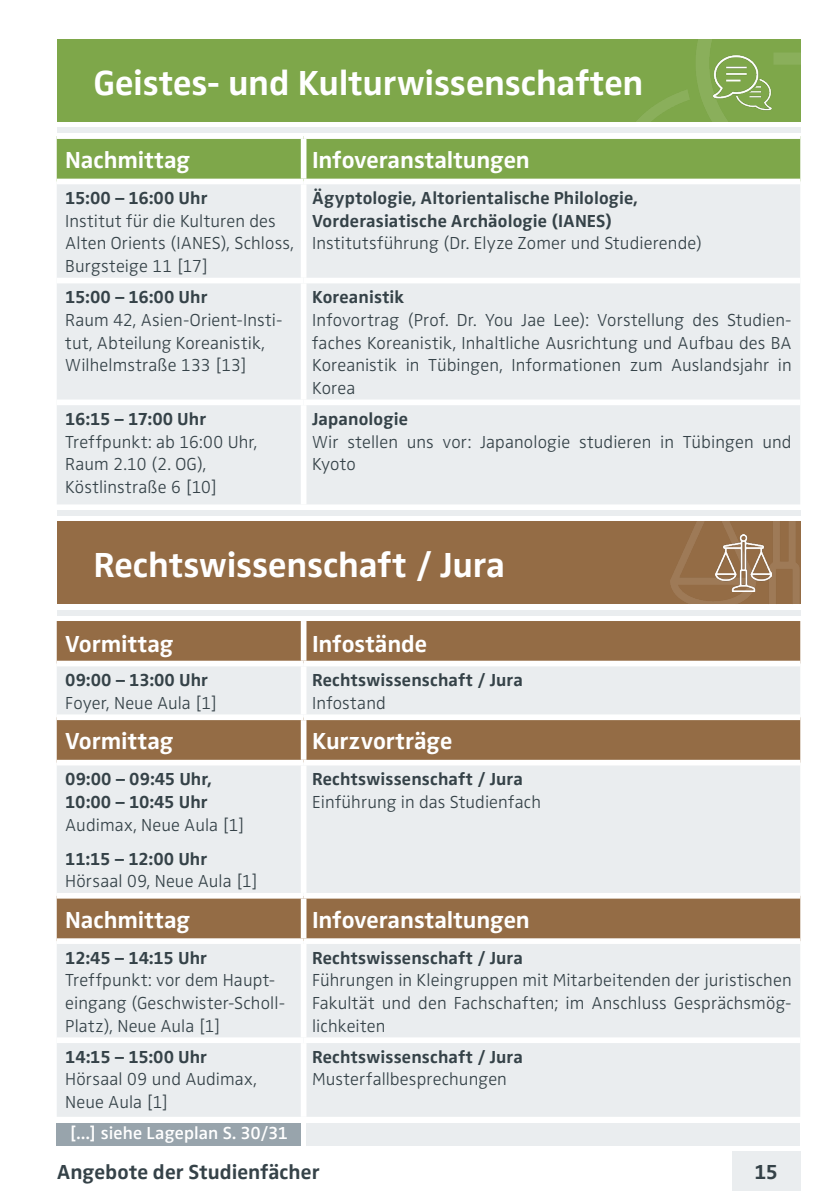
<style>
.page{position:relative;width:840px;height:1191px;background:#fff}
.page>*{position:absolute;margin:0;border:0;box-sizing:border-box;transform-origin:0 0}
.t1{font:700 36px "Zwo OT";letter-spacing:-.005em;color:#fff}
.t2{font:700 24px "Zwo OT";letter-spacing:-.005em;color:#fff}
.t3{font:700 21px "Zwo OT";color:#354248}
.t4{font:300 18px/22.6px "Zwo OT";letter-spacing:.005em;color:#354248}
.t5{font:700 18px/22.6px "Zwo OT";letter-spacing:.005em;color:#354248}
.t6{font:600 18px "Zwo OT";letter-spacing:.005em;color:#fff}
</style>
<div class="page">
<div style="left:306px;top:1123px;width:493px;height:22px;background:#eaedef"></div>
<div style="left:731px;top:1151px;width:68px;height:40px;background:#eaedef"></div>
<div style="left:57px;top:1123px;width:243px;height:22px;background:#98a4ac"></div>
<div style="left:57px;top:621px;width:742px;height:39px;background:#946c45"></div>
<svg style="left:57px;top:666px;width:742px;height:450px;background:#dad4cf"></svg>
<div style="left:300px;top:621px;width:6px;height:39px;background:#fff"></div>
<div style="left:300px;top:666px;width:6px;height:48px;background:#fff"></div>
<div style="left:57px;top:714px;width:246px;height:6px;background:#fff"></div>
<div style="left:303px;top:714px;width:496px;height:6px;background:#fff"></div>
<div style="left:300px;top:720px;width:6px;height:40px;background:#fff"></div>
<div style="left:57px;top:760px;width:246px;height:5px;background:#fff"></div>
<div style="left:303px;top:760px;width:496px;height:5px;background:#fff"></div>
<div style="left:300px;top:765px;width:6px;height:128px;background:#fff"></div>
<div style="left:57px;top:893px;width:246px;height:5px;background:#fff"></div>
<div style="left:303px;top:893px;width:496px;height:5px;background:#fff"></div>
<div style="left:300px;top:898px;width:6px;height:40px;background:#fff"></div>
<div style="left:57px;top:938px;width:246px;height:6px;background:#fff"></div>
<div style="left:303px;top:938px;width:496px;height:6px;background:#fff"></div>
<div style="left:300px;top:944px;width:6px;height:93px;background:#fff"></div>
<div style="left:57px;top:1037px;width:246px;height:6px;background:#fff"></div>
<div style="left:303px;top:1037px;width:496px;height:6px;background:#fff"></div>
<div style="left:300px;top:1043px;width:6px;height:73px;background:#fff"></div>
<div style="left:57px;top:40px;width:742px;height:82px;background:#7ea74a"></div>
<div style="left:57px;top:128px;width:742px;height:5px;background:#eaedef"></div>
<img style="left:636px;top:40px;width:163px;height:82px">
<img style="left:711px;top:52px;width:63px;height:60px">
<div style="left:57px;top:522px;width:742px;height:82px;background:#946c45"></div>
<div style="left:57px;top:609px;width:742px;height:6px;background:#eaedef"></div>
<img style="left:670px;top:522px;width:129px;height:82px">
<img style="left:714px;top:534px;width:57px;height:57px">
<div style="left:57px;top:510px;width:742px;height:6px;background:#eaedef"></div>
<div style="left:57px;top:139px;width:742px;height:40px;background:#7ea74a"></div>
<div style="left:57px;top:184px;width:742px;height:320px;background:#eaedef"></div>
<div style="left:300px;top:139px;width:6px;height:40px;background:#fff"></div>
<div style="left:300px;top:184px;width:6px;height:94px;background:#fff"></div>
<div style="left:57px;top:278px;width:246px;height:5px;background:#fff"></div>
<div style="left:303px;top:278px;width:496px;height:5px;background:#fff"></div>
<div style="left:300px;top:283px;width:6px;height:116px;background:#fff"></div>
<div style="left:57px;top:399px;width:246px;height:6px;background:#fff"></div>
<div style="left:303px;top:399px;width:496px;height:6px;background:#fff"></div>
<div style="left:300px;top:405px;width:6px;height:99px;background:#fff"></div>
<h1 class="t1" style="left:94px;top:62px;width:551px">Geistes- und Kulturwissenschaften</h1>
<h2 class="t2" style="left:65px;top:146px;width:126px">Nachmittag</h2>
<h2 class="t2" style="left:312px;top:146px;width:219px">Infoveranstaltungen</h2>
<p class="t5" style="left:65px;top:187px;width:144px">15:00 – 16:00 Uhr</p>
<p class="t4" style="left:65px;top:210px;width:230px">Institut für die Kulturen des<br>Alten Orients (IANES), Schloss,<br>Burgsteige 11 [17]</p>
<p class="t5" style="left:312px;top:187px;width:327px">Ägyptologie, Altorientalische Philologie,<br>Vorderasiatische Archäologie (IANES)</p>
<p class="t4" style="left:312px;top:232px;width:391px">Institutsführung (Dr. Elyze Zomer und Studierende)</p>
<p class="t5" style="left:65px;top:286px;width:144px">15:00 – 16:00 Uhr</p>
<p class="t4" style="left:65px;top:309px;width:219px">Raum 42, Asien-Orient-Insti&shy;tut, Abteilung Koreanistik,<br>Wilhelmstraße 133 [13]</p>
<p class="t5" style="left:65px;top:408px;width:142px">16:15 – 17:00 Uhr</p>
<p class="t4" style="left:65px;top:431px;width:193px">Treffpunkt: ab 16:00 Uhr,<br>Raum 2.10 (2. OG),<br>Köstlinstraße 6 [10]</p>
<p class="t5" style="left:312px;top:286px;width:93px">Koreanistik</p>
<p class="t4" style="left:312px;top:309px;width:481px;text-align:justify">Infovortrag (Prof. Dr. You Jae Lee): Vorstellung des Studien&shy;faches Koreanistik, Inhaltliche Ausrichtung und Aufbau des BA Koreanistik in Tübingen, Informationen zum Auslandsjahr in Korea</p>
<p class="t5" style="left:312px;top:408px;width:97px">Japanologie</p>
<p class="t4" style="left:312px;top:431px;width:481px">Wir stellen uns vor: Japanologie studieren in Tübingen und<br>Kyoto</p>
<h1 class="t1" style="left:94px;top:544px;width:413px">Rechtswissenschaft / Jura</h1>
<h2 class="t2" style="left:65px;top:629px;width:109px">Vormittag</h2>
<h2 class="t2" style="left:312px;top:629px;width:116px">Infostände</h2>
<p class="t5" style="left:65px;top:669px;width:144px">09:00 – 13:00 Uhr</p>
<p class="t4" style="left:65px;top:692px;width:154px">Foyer, Neue Aula [1]</p>
<p class="t5" style="left:312px;top:669px;width:212px">Rechtswissenschaft / Jura</p>
<p class="t4" style="left:312px;top:692px;width:75px">Infostand</p>
<h2 class="t2" style="left:65px;top:727px;width:109px">Vormittag</h2>
<h2 class="t2" style="left:312px;top:727px;width:141px">Kurzvorträge</h2>
<p class="t5" style="left:65px;top:768px;width:148px">09:00 – 09:45 Uhr,<br>10:00 – 10:45 Uhr</p>
<p class="t4" style="left:65px;top:813px;width:181px">Audimax, Neue Aula [1]</p>
<p class="t5" style="left:65px;top:847px;width:143px">11:15 – 12:00 Uhr</p>
<p class="t4" style="left:65px;top:870px;width:194px">Hörsaal 09, Neue Aula [1]</p>
<p class="t5" style="left:312px;top:768px;width:212px">Rechtswissenschaft / Jura</p>
<p class="t4" style="left:312px;top:791px;width:230px">Einführung in das Studienfach</p>
<h2 class="t2" style="left:65px;top:905px;width:126px">Nachmittag</h2>
<h2 class="t2" style="left:312px;top:905px;width:219px">Infoveranstaltungen</h2>
<p class="t5" style="left:65px;top:946px;width:143px">12:45 – 14:15 Uhr</p>
<p class="t4" style="left:65px;top:969px;width:221px">Treffpunkt: vor dem Haupt&shy;eingang (Geschwister-Scholl-<br>Platz), Neue Aula [1]</p>
<p class="t5" style="left:312px;top:946px;width:212px">Rechtswissenschaft / Jura</p>
<p class="t4" style="left:312px;top:969px;width:481px;text-align:justify">Führungen in Kleingruppen mit Mitarbeitenden der juristischen Fakultät und den Fachschaften; im Anschluss Gesprächsmög&shy;lichkeiten</p>
<p class="t5" style="left:65px;top:1045px;width:143px">14:15 – 15:00 Uhr</p>
<p class="t4" style="left:65px;top:1068px;width:193px">Hörsaal 09 und Audimax,<br>Neue Aula [1]</p>
<p class="t6" style="left:69px;top:1122px;width:220px">[...] siehe Lageplan S. 30/31</p>
<p class="t5" style="left:312px;top:1045px;width:212px">Rechtswissenschaft / Jura</p>
<p class="t4" style="left:312px;top:1068px;width:196px">Musterfallbesprechungen</p>
<p class="t3" style="left:57px;top:1159px;width:264px">Angebote der Studienfächer</p>
<p class="t3" style="left:754px;top:1159px;width:25px">15</p>
</div>
